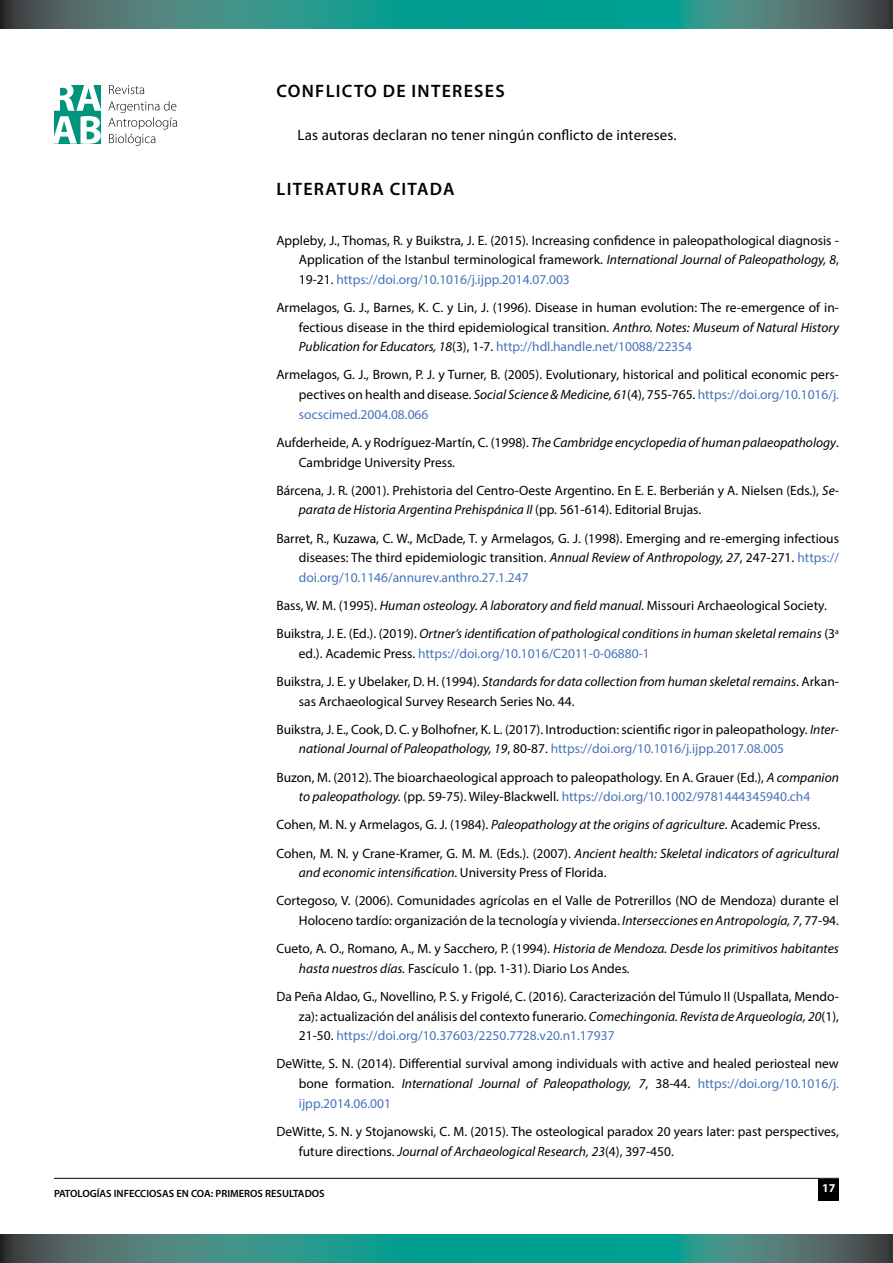
<style>
.page{position:relative;width:893px;height:1263px;background:#fff}
.page>*{position:absolute;margin:0;border:0;box-sizing:border-box;transform-origin:0 0}
.t1{font:600 18px "Myriad Pro";letter-spacing:.07em;color:#000}
.t2{font:15px "Myriad Pro";letter-spacing:.01em;color:#000}
.t3{font:13.5px/19.6px "Myriad Pro";color:#000}
.t4{font:italic 13.5px/28.2px "Myriad Pro";color:#000}
.t5{font:700 12px "Myriad Pro";color:#fff}
.t6{font:600 10.5px "Myriad Pro";color:#000}
.s1{font-style:italic}
.s2{color:#4774ba}
.s3{font-style:normal}
</style>
<div class="page">
<hr style="left:54px;top:1178px;width:785px;height:1px;background:#000">
<svg style="left:0;top:0;width:893px;height:28px;background:#2c887f"></svg>
<svg style="left:0;top:1234px;width:893px;height:29px;background:#2c887f"></svg>
<svg style="left:108px;top:101px;width:69px;height:45px"></svg>
<svg style="left:109px;top:85px;width:35px;height:9px"></svg>
<svg style="left:54px;top:85px;width:47px;height:59px"></svg>
<div style="left:819px;top:1179px;width:20px;height:21px;background:#000"></div>
<h1 class="t1" style="left:277px;top:79px;width:230px">CONFLICTO DE INTERESES</h1>
<p class="t2" style="left:298px;top:126px;width:380px">Las autoras declaran no tener ningún conflicto de intereses.</p>
<h1 class="t1" style="left:277px;top:178px;width:179px">LITERATURA CITADA</h1>
<p class="t3" style="left:299px;top:230px;width:542px;text-align:justify;text-indent:-23px">Appleby, J., Thomas, R. y Buikstra, J. E. (2015). Increasing confidence in paleopathological diagnosis - Application of the Istanbul terminological framework. <span class="s1">International Journal of Paleopathology, 8</span>, 19-21. <span class="s2">https://doi.org/10.1016/j.ijpp.2014.07.003</span></p>
<p class="t3" style="left:299px;top:297px;width:542px;text-align:justify;text-indent:-23px">Armelagos, G. J., Barnes, K. C. y Lin, J. (1996). Disease in human evolution: The re-emergence of in&shy;fectious disease in the third epidemiological transition. <span class="s1">Anthro. Notes: Museum of Natural History Publication for Educators, 18</span>(3), 1-7. <span class="s2">http://hdl.handle.net/10088/22354</span></p>
<p class="t3" style="left:299px;top:365px;width:542px;text-align:justify;text-indent:-23px">Armelagos, G. J., Brown, P. J. y Turner, B. (2005). Evolutionary, historical and political economic pers&shy;pectives on health and disease. <span class="s1">Social Science &amp; Medicine, 61</span>(4), 755-765. <span class="s2">https://doi.org/10.1016/j. socscimed.2004.08.066</span></p>
<p class="t3" style="left:299px;top:432px;width:542px;text-indent:-23px">Aufderheide, A. y Rodríguez-Martín, C. (1998). <span class="s1">The Cambridge encyclopedia of human palaeopathology</span>.<br>Cambridge University Press.</p>
<p class="t3" style="left:299px;top:480px;width:542px;text-indent:-23px">Bárcena, J. R. (2001). Prehistoria del Centro-Oeste Argentino. En E. E. Berberián y A. Nielsen (Eds.), <span class="s1">Se&shy;parata de Historia Argentina Prehispánica II</span> (pp. 561-614). Editorial Brujas.</p>
<p class="t3" style="left:299px;top:528px;width:542px;text-align:justify;text-indent:-22px">Barret, R., Kuzawa, C. W., McDade, T. y Armelagos, G. J. (1998). Emerging and re-emerging infectious diseases: The third epidemiologic transition. <span class="s1">Annual Review of Anthropology, 27</span>, 247-271. <span class="s2">https:// doi.org/10.1146/annurev.anthro.27.1.247</span></p>
<p class="t4" style="left:276px;top:591px;width:564px"><span class="s3">Bass, W. M. (1995).</span> Human osteology. A laboratory and field manual. <span class="s3">Missouri Archaeological Society.<br>Buikstra, J. E. (Ed.). (2019).</span> Ortner’s identification of pathological conditions in human skeletal remains <span class="s3">(3</span><sup>a</sup></p>
<p class="t3" style="left:276px;top:639px;width:564px;line-height:28.2px;text-indent:23px">ed.). Academic Press. <span class="s2">https://doi.org/10.1016/C2011-0-06880-1<br></span>Buikstra, J. E. y Ubelaker, D. H. (1994). <span class="s1">Standards for data collection from human skeletal remains</span>. Arkan-</p>
<p class="t3" style="left:276px;top:687px;width:564px;line-height:28.2px;text-indent:23px">sas Archaeological Survey Research Series No. 44.<br>Buikstra, J. E., Cook, D. C. y Bolhofner, K. L. (2017). Introduction: scientific rigor in paleopathology. <span class="s1">Inter-</span></p>
<p class="t3" style="left:276px;top:734px;width:564px;line-height:28.2px;text-indent:23px"><span class="s1">national Journal of Paleopathology, 19</span>, 80-87. <span class="s2">https://doi.org/10.1016/j.ijpp.2017.08.005<br></span>Buzon, M. (2012). The bioarchaeological approach to paleopathology. En A. Grauer (Ed.), <span class="s1">A companion</span></p>
<p class="t3" style="left:276px;top:782px;width:564px;line-height:28.2px;text-indent:22px"><span class="s1">to paleopathology.</span> (pp. 59-75). Wiley-Blackwell. <span class="s2">https://doi.org/10.1002/9781444345940.ch4<br></span>Cohen, M. N. y Armelagos, G. J. (1984). <span class="s1">Paleopathology at the origins of agriculture</span>. Academic Press.<br>Cohen, M. N. y Crane-Kramer, G. M. M. (Eds.). (2007). <span class="s1">Ancient health: Skeletal indicators of agricultural</span></p>
<p class="t3" style="left:276px;top:858px;width:564px;line-height:28.2px;text-indent:23px"><span class="s1">and economic intensification.</span> University Press of Florida.<br>Cortegoso, V. (2006). Comunidades agrícolas en el Valle de Potrerillos (NO de Mendoza) durante el</p>
<p class="t3" style="left:276px;top:906px;width:564px;line-height:28.2px;text-align:right">Holoceno tardío: organización de la tecnología y vivienda. <span class="s1">Intersecciones en Antropología, 7</span>, 77-94.<br>Cueto, A. O., Romano, A., M. y Sacchero, P. (1994). <span class="s1">Historia de Mendoza. Desde los primitivos habitantes</span></p>
<p class="t3" style="left:276px;top:954px;width:564px;line-height:28.2px;text-indent:23px"><span class="s1">hasta nuestros días.</span> Fascículo 1. (pp. 1-31). Diario Los Andes.<br>Da Peña Aldao, G., Novellino, P. S. y Frigolé, C. (2016). Caracterización del Túmulo II (Uspallata, Mendo-</p>
<p class="t3" style="left:299px;top:1006px;width:542px">za): actualización del análisis del contexto funerario. <span class="s1">Comechingonia. Revista de Arqueología, 20</span>(1),<br>21-50. <span class="s2">https://doi.org/10.37603/2250.7728.v20.n1.17937</span></p>
<p class="t3" style="left:299px;top:1054px;width:542px;text-align:justify;text-indent:-23px">DeWitte, S. N. (2014). Differential survival among individuals with active and healed periosteal new bone formation. <span class="s1">International Journal of Paleopathology, 7</span>, 38-44. <span class="s2">https://doi.org/10.1016/j. ijpp.2014.06.001</span></p>
<p class="t3" style="left:299px;top:1121px;width:541px;text-indent:-23px">DeWitte, S. N. y Stojanowski, C. M. (2015). The osteological paradox 20 years later: past perspectives, future directions. <span class="s1">Journal of Archaeological Research, 23</span>(4), 397-450.</p>
<p class="t6" style="left:54px;top:1187px;width:272px">PATOLOGÍAS INFECCIOSAS EN COA: PRIMEROS RESULTADOS</p>
<p class="t5" style="left:822px;top:1180px;width:15px">17</p>
</div>
